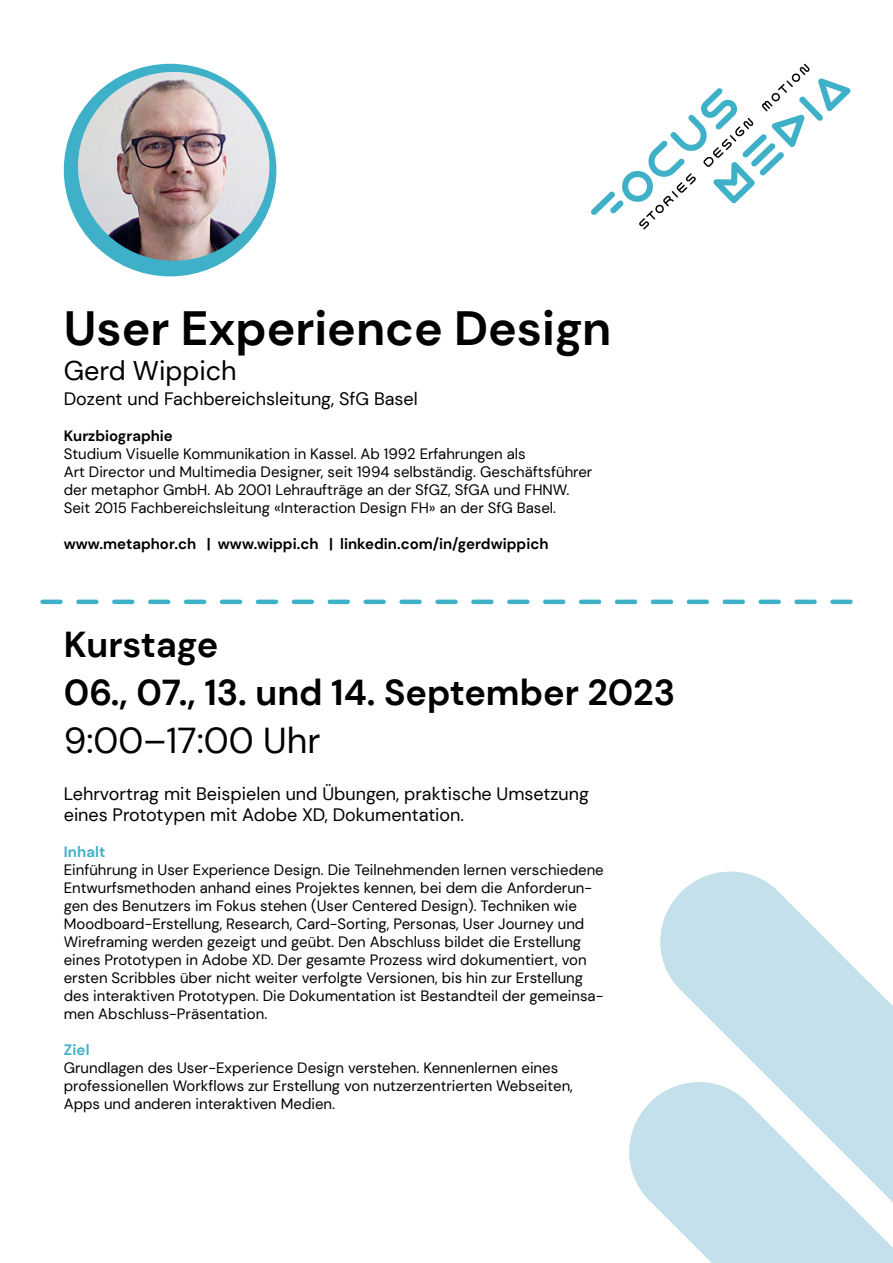
<style>
.page{position:relative;width:893px;height:1263px;background:#fff}
.page>*{position:absolute;margin:0;border:0;box-sizing:border-box;transform-origin:0 0}
.t1{font:700 48px "DM Sans";color:#000}
.t2{font:700 36px/48px "DM Sans";color:#000}
.t3{font:36px "DM Sans";color:#000}
.t4{font:27px "DM Sans";color:#000}
.t5{font:18px/21px "DM Sans";color:#000}
.t6{font:15px/18px "DM Sans";color:#000}
.t7{font:700 15px "DM Sans";color:#000}
.t8{font:700 15px "DM Sans";letter-spacing:.01em;color:#3eb0c7}
</style>
<div class="page">
<svg style="left:591px;top:64px;width:260px;height:166px"></svg>
<svg style="left:43px;top:600px;width:807px;height:4px"></svg>
<svg style="left:660px;top:872px;width:233px;height:210px;fill:#c4e0ea"></svg>
<svg style="left:629px;top:1082px;width:264px;height:181px;fill:#c4e0ea"></svg>
<div style="left:64px;top:64px;width:212px;height:212px;background:#3eb0c7;border-radius:50%"></div>
<img style="left:78px;top:72px;width:191px;height:189px">
<h1 class="t1" style="left:64px;top:308px;width:549px">User Experience Design</h1>
<h3 class="t4" style="left:64px;top:356px;width:174px">Gerd Wippich</h3>
<p class="t5" style="left:64px;top:389px;width:356px">Dozent und Fachbereichsleitung, SfG Basel</p>
<p class="t7" style="left:64px;top:429px;width:111px">Kurzbiographie</p>
<p class="t6" style="left:64px;top:445px;width:530px">Studium Visuelle Kommunikation in Kassel. Ab 1992 Erfahrungen als<br>Art Director und Multimedia Designer, seit 1994 selbständig. Geschäftsführer der metaphor GmbH. Ab 2001 Lehraufträge an der SfGZ, SfGA und FHNW.<br>Seit 2015 Fachbereichsleitung «Interaction Design FH» an der SfG Basel.</p>
<p class="t7" style="left:64px;top:537px;width:486px">www.metaphor.ch | www.wippi.ch | linkedin.com/in/gerdwippich</p>
<h2 class="t2" style="left:64px;top:623px;width:613px">Kurstage<br>06., 07., 13. und 14. September 2023</h2>
<h2 class="t3" style="left:64px;top:721px;width:258px">9:00–17:00 Uhr</h2>
<p class="t5" style="left:64px;top:783px;width:527px">Lehrvortrag mit Beispielen und Übungen, praktische Umsetzung eines Prototypen mit Adobe XD, Dokumentation.</p>
<p class="t8" style="left:64px;top:845px;width:43px">Inhalt</p>
<p class="t6" style="left:64px;top:861px;width:541px">Einführung in User Experience Design. Die Teilnehmenden lernen verschiedene Entwurfsmethoden anhand eines Projektes kennen, bei dem die Anforderun&shy;gen des Benutzers im Fokus stehen (User Centered Design). Techniken wie Moodboard-Erstellung, Research, Card-Sorting, Personas, User Journey und Wireframing werden gezeigt und geübt. Den Abschluss bildet die Erstellung eines Prototypen in Adobe XD. Der gesamte Prozess wird dokumentiert, von ersten Scribbles über nicht weiter verfolgte Versionen, bis hin zur Erstellung des interaktiven Prototypen. Die Dokumentation ist Bestandteil der gemeinsa&shy;men Abschluss-Präsentation.</p>
<p class="t8" style="left:64px;top:1043px;width:27px">Ziel</p>
<p class="t6" style="left:64px;top:1059px;width:511px">Grundlagen des User-Experience Design verstehen. Kennenlernen eines professionellen Workflows zur Erstellung von nutzerzentrierten Webseiten,<br>Apps und anderen interaktiven Medien.</p>
</div>
